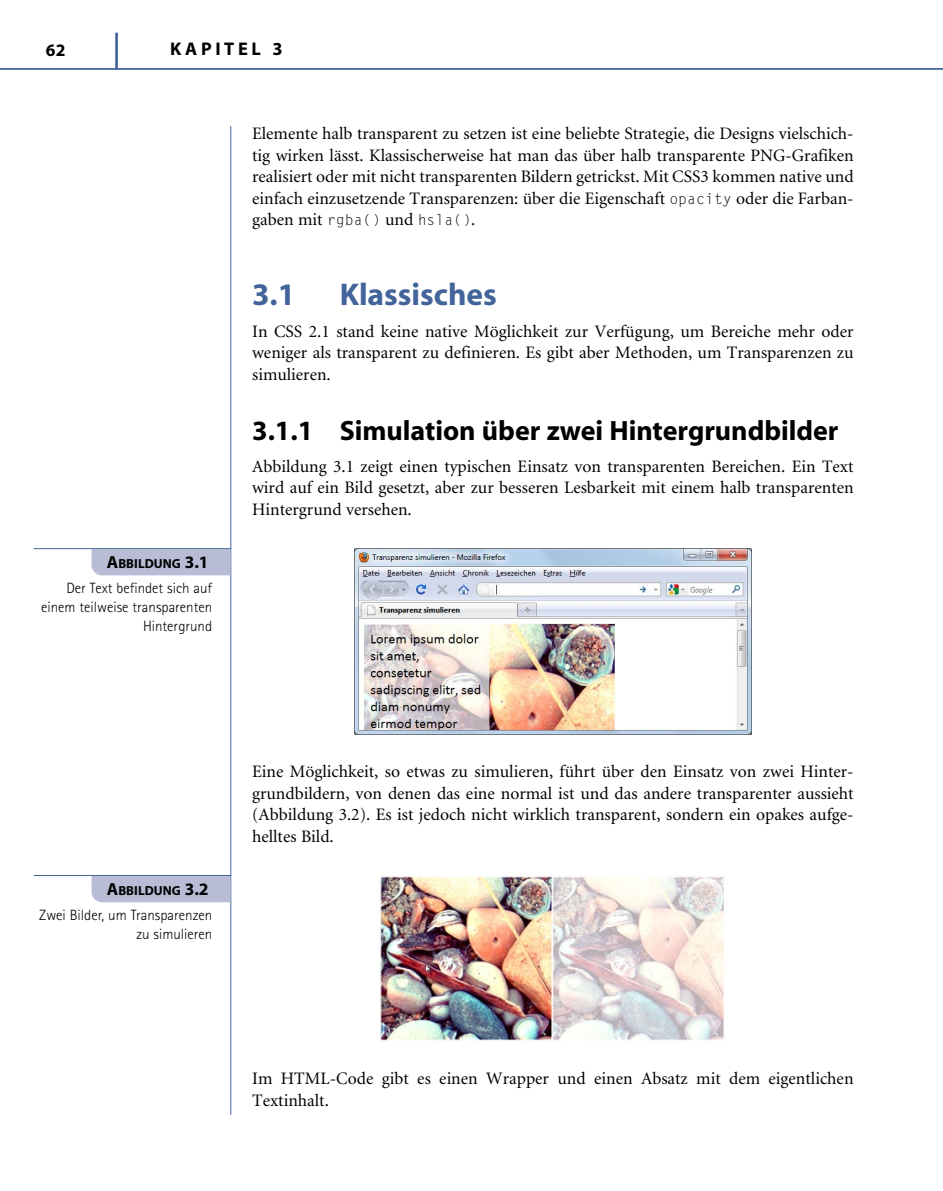
<style>
.page{position:relative;width:943px;height:1191px;background:#fff}
.page>*{position:absolute;margin:0;border:0;box-sizing:border-box;transform-origin:0 0}
.t1{font:700 31.5px "Myriad";color:#42649a}
.t2{font:700 28px "Myriad";color:#000}
.t3{font:700 18.38px "Myriad";color:#000}
.t4{font:17.5px/21.5px "Minion";color:#000;text-align:justify}
.t5{font:700 17.5px "Myriad";color:#000}
.t6{font:300 14.88px/18.6px "Agfa Rotis Sans Serif";color:#000;text-align:right}
.t7{font:700 13.12px "Myriad Pro";color:#000}
.s1{font-family:"Letter Gothic Std";font-size:14.88px}
.s2{font-size:17.5px}
</style>
<div class="page">
<hr style="left:230px;top:126px;width:1px;height:988px;background:#42649a">
<hr style="left:115px;top:33px;width:3px;height:37px;background:#42649a">
<hr style="left:0;top:68px;width:943px;height:2px;background:#42649a">
<img style="left:354px;top:548px;width:397px;height:186px">
<img style="left:379px;top:875px;width:345px;height:166px">
<div style="left:91px;top:549px;width:139px;height:26px;background:#b8bdd5"></div>
<hr style="left:34px;top:548px;width:197px;height:1px;background:#42649a">
<div style="left:91px;top:876px;width:139px;height:26px;background:#b8bdd5"></div>
<hr style="left:34px;top:875px;width:197px;height:1px;background:#42649a">
<p class="t5" style="left:46px;top:41px;width:21px">62</p>
<p class="t3" style="left:170px;top:39px;width:114px">Ka pit el 3</p>
<p class="t4" style="left:252px;top:123px;width:603px">Elemente halb transparent zu setzen ist eine beliebte Strategie, die Designs vielschich&shy;tig wirken lässt. Klassischerweise hat man das über halb transparente PNG-Grafiken realisiert oder mit nicht transparenten Bildern getrickst. Mit CSS3 kommen native und einfach einzusetzende Transparenzen: über die Eigenschaft <span class="s1">opacity</span> oder die Farban&shy;gaben mit <span class="s1">rgba()</span> und <span class="s1">hsla()</span>.</p>
<h1 class="t1" style="left:252px;top:279px;width:45px">3.1</h1>
<h1 class="t1" style="left:340px;top:279px;width:159px">Klassisches</h1>
<p class="t4" style="left:252px;top:321px;width:603px">In CSS 2.1 stand keine native Möglichkeit zur Verfügung, um Bereiche mehr oder weniger als transparent zu definieren. Es gibt aber Methoden, um Transparenzen zu simulieren.</p>
<p class="t7" style="left:107px;top:555px;width:103px"><span class="s2">A</span>BBILDUNG <span class="s2">3.1</span></p>
<p class="t6" style="left:41px;top:579px;width:172px">Der Text befindet sich auf einem teilweise transparenten<br>Hintergrund</p>
<h2 class="t2" style="left:252px;top:416px;width:588px">3.1.1 Simulation über zwei Hintergrundbilder</h2>
<p class="t4" style="left:252px;top:456px;width:603px">Abbildung 3.1 zeigt einen typischen Einsatz von transparenten Bereichen. Ein Text wird auf ein Bild gesetzt, aber zur besseren Lesbarkeit mit einem halb transparenten Hintergrund versehen.</p>
<p class="t7" style="left:107px;top:881px;width:103px"><span class="s2">A</span>BBILDUNG <span class="s2">3.2</span></p>
<p class="t6" style="left:39px;top:906px;width:174px">Zwei Bilder, um Transparenzen zu simulieren</p>
<p class="t4" style="left:252px;top:761px;width:603px">Eine Möglichkeit, so etwas zu simulieren, führt über den Einsatz von zwei Hinter&shy;grundbildern, von denen das eine normal ist und das andere transparenter aussieht (Abbildung 3.2). Es ist jedoch nicht wirklich transparent, sondern ein opakes aufge&shy;helltes Bild.</p>
<p class="t4" style="left:252px;top:1068px;width:603px">Im HTML-Code gibt es einen Wrapper und einen Absatz mit dem eigentlichen<br>Textinhalt.</p>
</div>
